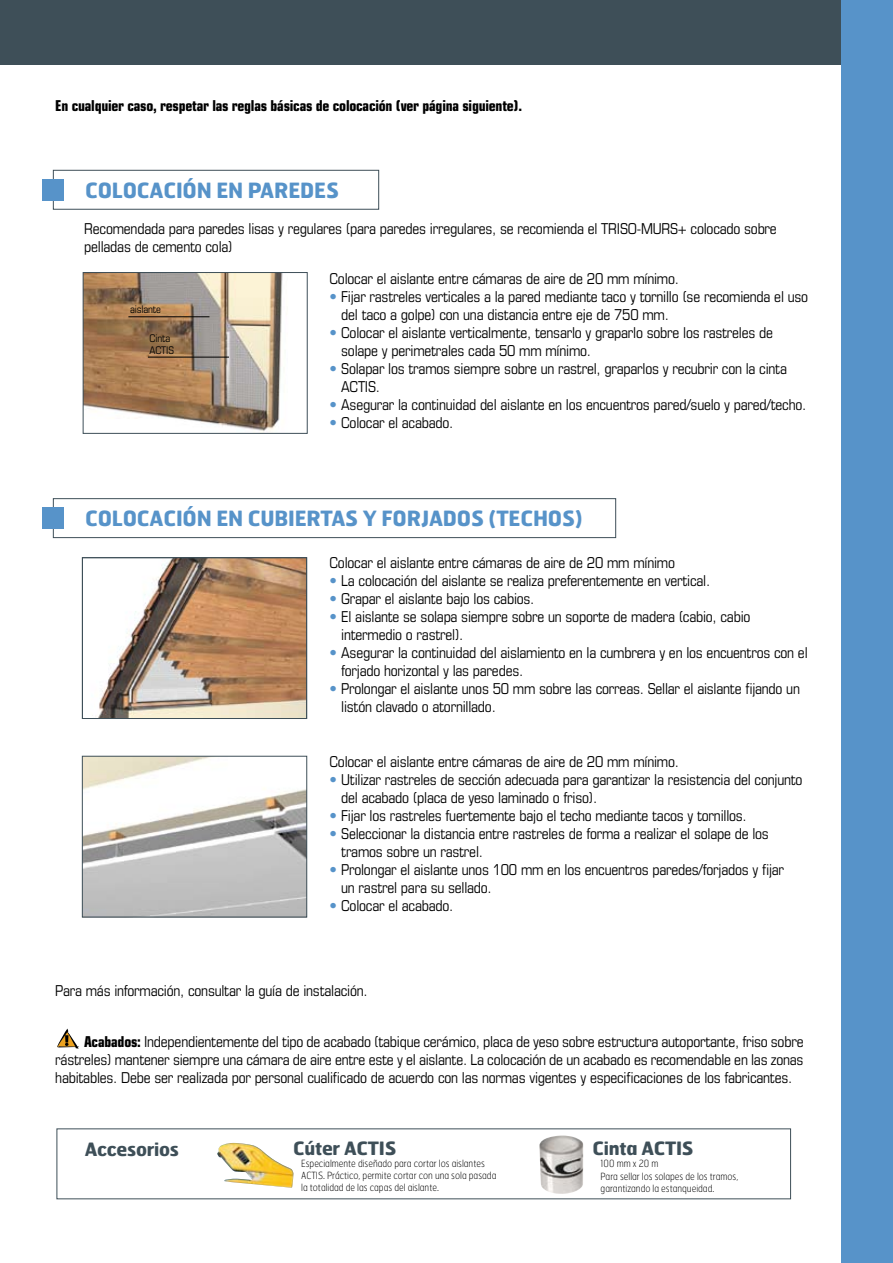
<style>
.page{position:relative;width:893px;height:1263px;background:#fff}
.page>*{position:absolute;margin:0;border:0;box-sizing:border-box;transform-origin:0 0}
.t1{font:700 21px "Hermes";letter-spacing:-.01em;color:#5793c9}
.t2{font:700 18.3px "Hermes";letter-spacing:-.015em;color:#3e4f58}
.t3{font:condensed 15px/18px "Eurostile";letter-spacing:-.015em;color:#000}
.t4{font:700 condensed 15px "Eurostile";letter-spacing:-.015em;color:#000}
.t5{font:condensed 10.5px/12px "Eurostile";letter-spacing:-.015em;color:#000}
.t6{font:100 9.9px/11.9px "Hermes";color:#000;scale:.9 1}
.s1{color:#5793c9}
.s2{font-weight:700}
</style>
<div class="page">
<div style="left:0;top:0;width:893px;height:64px;background:#3e4f58"></div>
<div style="left:842px;top:0;width:51px;height:1263px;background:#5793c9"></div>
<svg style="left:57px;top:1028px;width:22px;height:21px"></svg>
<img style="left:84px;top:758px;width:221px;height:157px">
<div style="left:82px;top:756px;width:225px;height:161px;border:1px solid #3e4f58"></div>
<div style="left:53px;top:498px;width:563px;height:40px;border:1px solid #3e4f58"></div>
<div style="left:43px;top:507px;width:21px;height:22px;background:#5793c9"></div>
<img style="left:92px;top:560px;width:213px;height:156px">
<div style="left:82px;top:557px;width:225px;height:162px;border:1px solid #3e4f58"></div>
<img style="left:217px;top:1143px;width:77px;height:45px">
<img style="left:539px;top:1135px;width:45px;height:59px">
<div style="left:53px;top:170px;width:326px;height:39px;border:1px solid #3e4f58"></div>
<div style="left:43px;top:179px;width:21px;height:21px;background:#5793c9"></div>
<img style="left:85px;top:274px;width:198px;height:158px">
<div style="left:83px;top:272px;width:225px;height:162px;border:1px solid #3e4f58"></div>
<hr style="left:148px;top:357px;width:81px;height:1px;background:#000">
<hr style="left:128px;top:316px;width:81px;height:1px;background:#000">
<p class="t4" style="left:55px;top:97px;width:468px">En cualquier caso, respetar las reglas básicas de colocación (ver página siguiente).</p>
<h1 class="t1" style="left:85px;top:176px;width:255px">COLOCACIÓN EN PAREDES</h1>
<p class="t3" style="left:84px;top:219px;width:694px">Recomendada para paredes lisas y regulares (para paredes irregulares, se recomienda el TRISO-MURS+ colocado sobre pelladas de cemento cola)</p>
<p class="t5" style="left:130px;top:303px;width:32px">aislante</p>
<p class="t5" style="left:150px;top:332px;width:26px">Cinta<br>ACTIS</p>
<p class="t3" style="left:330px;top:269px;width:351px">Colocar el aislante entre cámaras de aire de 20 mm mínimo.</p>
<p class="t3" style="left:341px;top:287px;width:468px;text-indent:-12px"><span class="s1">•</span> Fijar rastreles verticales a la pared mediante taco y tornillo (se recomienda el uso del taco a golpe) con una distancia entre eje de 750 mm.</p>
<p class="t3" style="left:341px;top:323px;width:433px;text-indent:-12px"><span class="s1">•</span> Colocar el aislante verticalmente, tensarlo y graparlo sobre los rastreles de solape y perimetrales cada 50 mm mínimo.</p>
<p class="t3" style="left:341px;top:359px;width:447px;text-indent:-12px"><span class="s1">•</span> Solapar los tramos siempre sobre un rastrel, graparlos y recubrir con la cinta<br>ACTIS.</p>
<p class="t3" style="left:330px;top:395px;width:478px"><span class="s1">•</span> Asegurar la continuidad del aislante en los encuentros pared/suelo y pared/techo.</p>
<p class="t3" style="left:330px;top:413px;width:125px"><span class="s1">•</span> Colocar el acabado.</p>
<h1 class="t1" style="left:85px;top:505px;width:499px">COLOCACIÓN EN CUBIERTAS Y FORJADOS (TECHOS)</h1>
<p class="t3" style="left:330px;top:554px;width:347px">Colocar el aislante entre cámaras de aire de 20 mm mínimo</p>
<p class="t3" style="left:330px;top:572px;width:382px"><span class="s1">•</span> La colocación del aislante se realiza preferentemente en vertical.</p>
<p class="t3" style="left:330px;top:590px;width:206px"><span class="s1">•</span> Grapar el aislante bajo los cabios.</p>
<p class="t3" style="left:341px;top:608px;width:411px;text-indent:-12px"><span class="s1">•</span> El aislante se solapa siempre sobre un soporte de madera (cabio, cabio intermedio o rastrel).</p>
<p class="t3" style="left:341px;top:644px;width:468px;text-indent:-12px"><span class="s1">•</span> Asegurar la continuidad del aislamiento en la cumbrera y en los encuentros con el forjado horizontal y las paredes.</p>
<p class="t3" style="left:341px;top:680px;width:460px;text-indent:-12px"><span class="s1">•</span> Prolongar el aislante unos 50 mm sobre las correas. Sellar el aislante fijando un listón clavado o atornillado.</p>
<p class="t3" style="left:330px;top:752px;width:351px">Colocar el aislante entre cámaras de aire de 20 mm mínimo.</p>
<p class="t3" style="left:341px;top:770px;width:463px;text-indent:-12px"><span class="s1">•</span> Utilizar rastreles de sección adecuada para garantizar la resistencia del conjunto del acabado (placa de yeso laminado o friso).</p>
<p class="t3" style="left:330px;top:806px;width:419px"><span class="s1">•</span> Fijar los rastreles fuertemente bajo el techo mediante tacos y tornillos.</p>
<p class="t3" style="left:341px;top:824px;width:429px;text-indent:-12px"><span class="s1">•</span> Seleccionar la distancia entre rastreles de forma a realizar el solape de los tramos sobre un rastrel.</p>
<p class="t3" style="left:341px;top:860px;width:444px;text-indent:-12px"><span class="s1">•</span> Prolongar el aislante unos 100 mm en los encuentros paredes/forjados y fijar un rastrel para su sellado.</p>
<p class="t3" style="left:330px;top:896px;width:125px"><span class="s1">•</span> Colocar el acabado.</p>
<p class="t3" style="left:55px;top:982px;width:314px">Para más información, consultar la guía de instalación.</p>
<p class="t3" style="left:55px;top:1033px;width:750px;text-align:justify;text-indent:29px"><span class="s2">Acabados:</span> Independientemente del tipo de acabado (tabique cerámico, placa de yeso sobre estructura autoportante, friso sobre rástreles) mantener siempre una cámara de aire entre este y el aislante. La colocación de un acabado es recomendable en las zonas habitables. Debe ser realizada por personal cualificado de acuerdo con las normas vigentes y especificaciones de los fabricantes.</p>
<p class="t2" style="left:293px;top:1136px;width:105px">Cúter ACTIS</p>
<p class="t6" style="left:301px;top:1157px;width:218px">Especialmente diseñado para cortar los aislantes<br>ACTIS. Práctico, permite cortar con una sola pasada la totalidad de las capas del aislante.</p>
<p class="t2" style="left:85px;top:1137px;width:96px">Accesorios</p>
<p class="t2" style="left:593px;top:1136px;width:103px">Cinta ACTIS</p>
<p class="t6" style="left:601px;top:1156px;width:154px;line-height:13.8px">100 mm x 20 m<br>Para sellar los solapes de los tramos,</p>
<p class="t6" style="left:601px;top:1182px;width:128px">garantizando la estanqueidad.</p>
</div>
